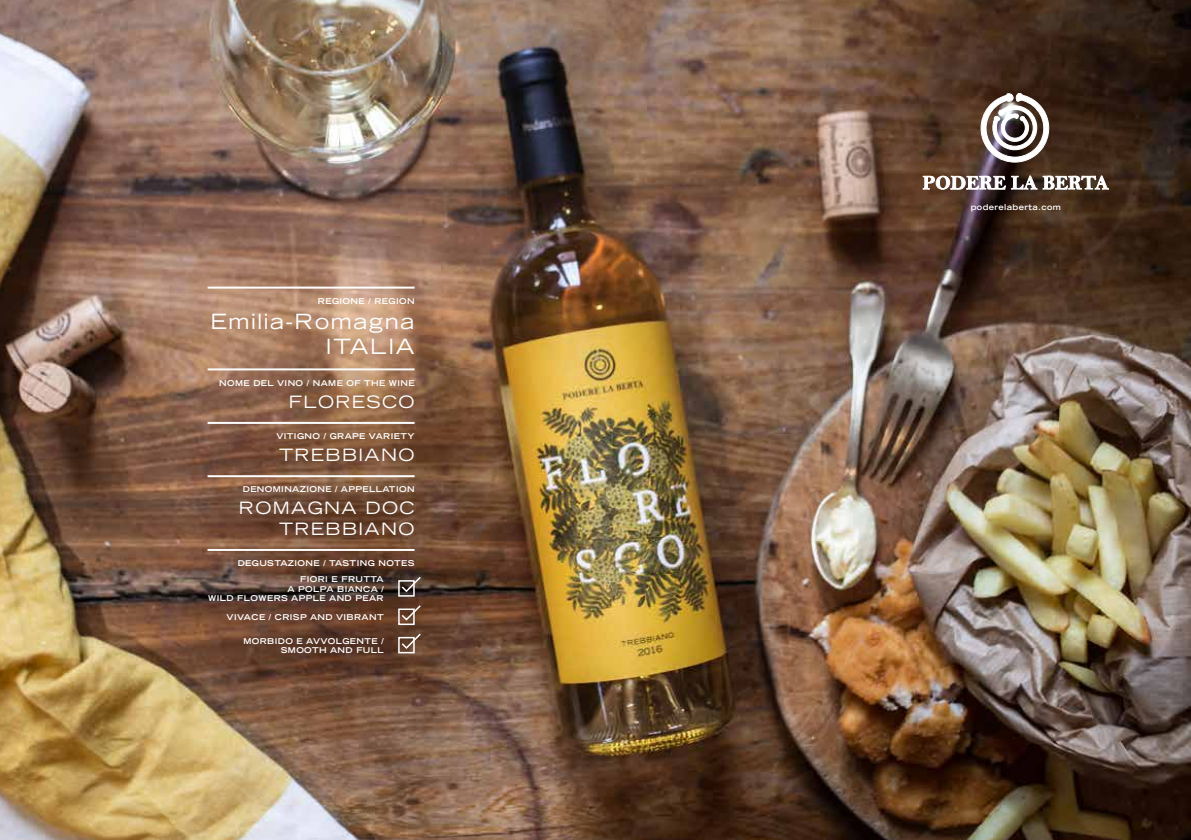
<style>
.page{position:relative;width:1191px;height:840px;background:#fff}
.page>*{position:absolute;margin:0;border:0;box-sizing:border-box;transform-origin:0 0}
.t1{font:expanded 21px/25.2px "Trade Gothic LH";letter-spacing:.08em;color:#fff;text-align:right}
.t2{font:expanded 17px/20.4px "Trade Gothic LH";letter-spacing:.08em;color:#fff;text-align:right}
.t3{font:700 expanded 8px/9.6px "Trade Gothic LH";letter-spacing:.05em;color:#fff;text-align:right}
</style>
<div class="page">
<img style="left:0;top:0;width:1191px;height:839px">
<svg style="left:923px;top:93px;width:185px;height:96px"></svg>
<hr style="left:207px;top:286px;width:207px;height:2px;background:#fff">
<hr style="left:207px;top:368px;width:207px;height:2px;background:#fff">
<div style="left:398px;top:579px;width:17px;height:17px;border:2px solid #fff"></div>
<svg style="left:400px;top:575px;width:22px;height:18px"></svg>
<div style="left:398px;top:608px;width:17px;height:16px;border:2px solid #fff"></div>
<svg style="left:400px;top:603px;width:22px;height:18px"></svg>
<div style="left:398px;top:636px;width:17px;height:17px;border:2px solid #fff"></div>
<svg style="left:400px;top:631px;width:22px;height:18px"></svg>
<hr style="left:207px;top:421px;width:207px;height:2px;background:#fff">
<hr style="left:207px;top:475px;width:207px;height:2px;background:#fff">
<hr style="left:207px;top:548px;width:207px;height:2px;background:#fff">
<p class="t3" style="left:318px;top:295px;width:98px">REGIONE / REGION</p>
<h1 class="t1" style="left:210px;top:308px;width:206px">Emilia-Romagna<br>ITALIA</h1>
<p class="t3" style="left:219px;top:377px;width:197px">NOME DEL VINO / NAME OF THE WINE</p>
<h2 class="t2" style="left:289px;top:391px;width:127px">FLORESCO</h2>
<p class="t3" style="left:276px;top:431px;width:140px">VITIGNO / GRAPE VARIETY</p>
<h2 class="t2" style="left:279px;top:444px;width:137px">TREBBIANO</h2>
<p class="t3" style="left:243px;top:484px;width:173px">DENOMINAZIONE / APPELLATION</p>
<h2 class="t2" style="left:239px;top:497px;width:177px">ROMAGNA DOC<br>TREBBIANO</h2>
<p class="t3" style="left:300px;top:554px;width:116px;line-height:16.2px;text-align:left;text-indent:-62px">DEGUSTAZIONE / TASTING NOTES<br>FIORI E FRUTTA</p>
<p class="t3" style="left:208px;top:583px;width:177px">A POLPA BIANCA /<br>WILD FLOWERS APPLE AND PEAR</p>
<p class="t3" style="left:227px;top:611px;width:159px">VIVACE / CRISP AND VIBRANT</p>
<p class="t3" style="left:243px;top:635px;width:142px">MORBIDO E AVVOLGENTE /<br>SMOOTH AND FULL</p>
<p class="t3" style="left:970px;top:202px;width:92px">poderelaberta.com</p>
</div>
